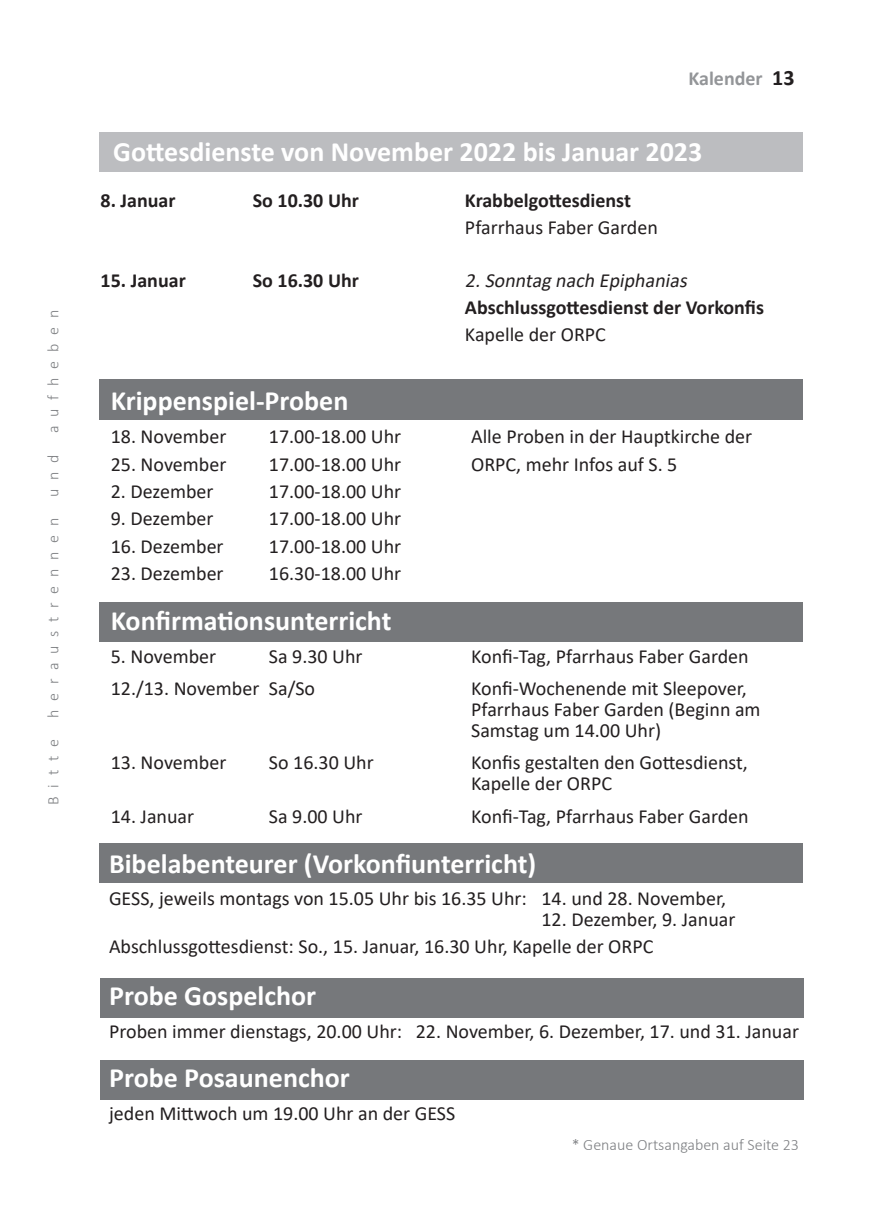
<style>
.page{position:relative;width:874px;height:1225px;background:#fff}
.page>*{position:absolute;margin:0;border:0;box-sizing:border-box;transform-origin:0 0}
.t1{font:700 28px "Calibri";color:#fff}
.t2{font:20px/21px "Calibri";color:#231f20}
.t3{font:700 20px "Calibri";color:#231f20}
.t4{font:italic 20px "Calibri";color:#231f20}
.t5{font:700 20px "Calibri";color:#939598}
.t6{font:300 16px "Calibri";letter-spacing:.535em;color:#7e8083}
.t7{font:300 16px "Calibri";color:#7e8083}
.s1{font-size:22px;color:#231f20}
</style>
<div class="page">
<div style="left:100px;top:978px;width:703px;height:40px;background:#76787b"></div>
<div style="left:99px;top:843px;width:703px;height:39px;background:#76787b"></div>
<div style="left:99px;top:132px;width:703px;height:40px;background:#bcbdc0"></div>
<div style="left:99px;top:602px;width:703px;height:40px;background:#76787b"></div>
<div style="left:100px;top:1060px;width:703px;height:40px;background:#76787b"></div>
<div style="left:99px;top:380px;width:703px;height:40px;background:#76787b"></div>
<p class="t6" style="left:43px;top:433px;width:124px;rotate:-90deg">aufheben</p>
<p class="t6" style="left:43px;top:497px;width:44px;rotate:-90deg">und</p>
<p class="t6" style="left:43px;top:718px;width:202px;rotate:-90deg">heraustrennen</p>
<p class="t6" style="left:43px;top:805px;width:67px;rotate:-90deg">Bitte</p>
<p class="t5" style="left:688px;top:64px;width:107px">Kalender <span class="s1">13</span></p>
<p class="t1" style="left:113px;top:132px;width:590px">Gottesdienste von November 2022 bis Januar 2023</p>
<p class="t3" style="left:100px;top:187px;width:76px">8. Januar</p>
<p class="t3" style="left:252px;top:187px;width:108px">So 10.30 Uhr</p>
<p class="t3" style="left:464px;top:187px;width:167px">Krabbelgottesdienst</p>
<p class="t2" style="left:464px;top:216px;width:194px">Pfarrhaus Faber Garden</p>
<p class="t3" style="left:100px;top:267px;width:87px">15. Januar</p>
<p class="t3" style="left:252px;top:267px;width:108px">So 16.30 Uhr</p>
<p class="t4" style="left:464px;top:267px;width:228px">2.Sonntag nach Epiphanias</p>
<p class="t3" style="left:464px;top:293px;width:300px">Abschlussgottesdienst der Vorkonfis</p>
<p class="t2" style="left:464px;top:323px;width:142px">Kapelle der ORPC</p>
<p class="t1" style="left:111px;top:381px;width:239px">Krippenspiel-Proben</p>
<p class="t2" style="left:111px;top:425px;width:117px">18. November</p>
<p class="t2" style="left:269px;top:425px;width:134px">17.00-18.00 Uhr</p>
<p class="t2" style="left:471px;top:425px;width:282px">Alle Proben in der Hauptkirche der</p>
<p class="t2" style="left:111px;top:453px;width:117px">25. November</p>
<p class="t2" style="left:269px;top:453px;width:134px">17.00-18.00 Uhr</p>
<p class="t2" style="left:471px;top:453px;width:208px">ORPC, mehr Infos auf S. 5</p>
<p class="t2" style="left:111px;top:480px;width:104px">2. Dezember</p>
<p class="t2" style="left:269px;top:480px;width:134px">17.00-18.00 Uhr</p>
<p class="t2" style="left:111px;top:507px;width:104px">9. Dezember</p>
<p class="t2" style="left:269px;top:507px;width:134px">17.00-18.00 Uhr</p>
<p class="t2" style="left:111px;top:535px;width:114px">16. Dezember</p>
<p class="t2" style="left:269px;top:535px;width:134px">17.00-18.00 Uhr</p>
<p class="t2" style="left:111px;top:562px;width:114px">23. Dezember</p>
<p class="t2" style="left:269px;top:562px;width:134px">16.30-18.00 Uhr</p>
<p class="t1" style="left:111px;top:601px;width:282px">Konfirmationsunterricht</p>
<p class="t2" style="left:111px;top:645px;width:107px">5. November</p>
<p class="t2" style="left:269px;top:645px;width:95px">Sa 9.30 Uhr</p>
<p class="t2" style="left:471px;top:645px;width:279px">Konfi-Tag, Pfarrhaus Faber Garden</p>
<p class="t2" style="left:111px;top:677px;width:206px">12./13. November Sa/So</p>
<p class="t2" style="left:471px;top:677px;width:291px">Konfi-Wochenende mit Sleepover,<br>Pfarrhaus Faber Garden (Beginn am<br>Samstag um 14.00 Uhr)</p>
<p class="t2" style="left:111px;top:751px;width:117px">13. November</p>
<p class="t2" style="left:269px;top:751px;width:106px">So 16.30 Uhr</p>
<p class="t2" style="left:471px;top:751px;width:278px">Konfis gestalten den Gottesdienst,<br>Kapelle der ORPC</p>
<p class="t2" style="left:111px;top:805px;width:85px">14. Januar</p>
<p class="t2" style="left:269px;top:805px;width:95px">Sa 9.00 Uhr</p>
<p class="t2" style="left:471px;top:805px;width:279px">Konfi-Tag, Pfarrhaus Faber Garden</p>
<p class="t1" style="left:109px;top:843px;width:428px">Bibelabenteurer (Vorkonfiunterricht)</p>
<p class="t2" style="left:109px;top:887px;width:618px">GESS, jeweils montags von 15.05 Uhr bis 16.35 Uhr: 14. und 28. November,</p>
<p class="t2" style="left:541px;top:908px;width:195px">12. Dezember, 9. Januar</p>
<p class="t2" style="left:109px;top:935px;width:545px">Abschlussgottesdienst: So., 15. Januar, 16.30 Uhr, Kapelle der ORPC</p>
<p class="t1" style="left:109px;top:976px;width:208px">Probe Gospelchor</p>
<p class="t2" style="left:109px;top:1020px;width:691px">Proben immer dienstags, 20.00 Uhr: 22. November, 6. Dezember, 17. und 31. Januar</p>
<p class="t1" style="left:109px;top:1058px;width:242px">Probe Posaunenchor</p>
<p class="t2" style="left:109px;top:1102px;width:347px">jeden Mittwoch um 19.00 Uhr an der GESS</p>
<p class="t7" style="left:571px;top:1134px;width:229px">* Genaue Ortsangaben auf Seite 23</p>
</div>
